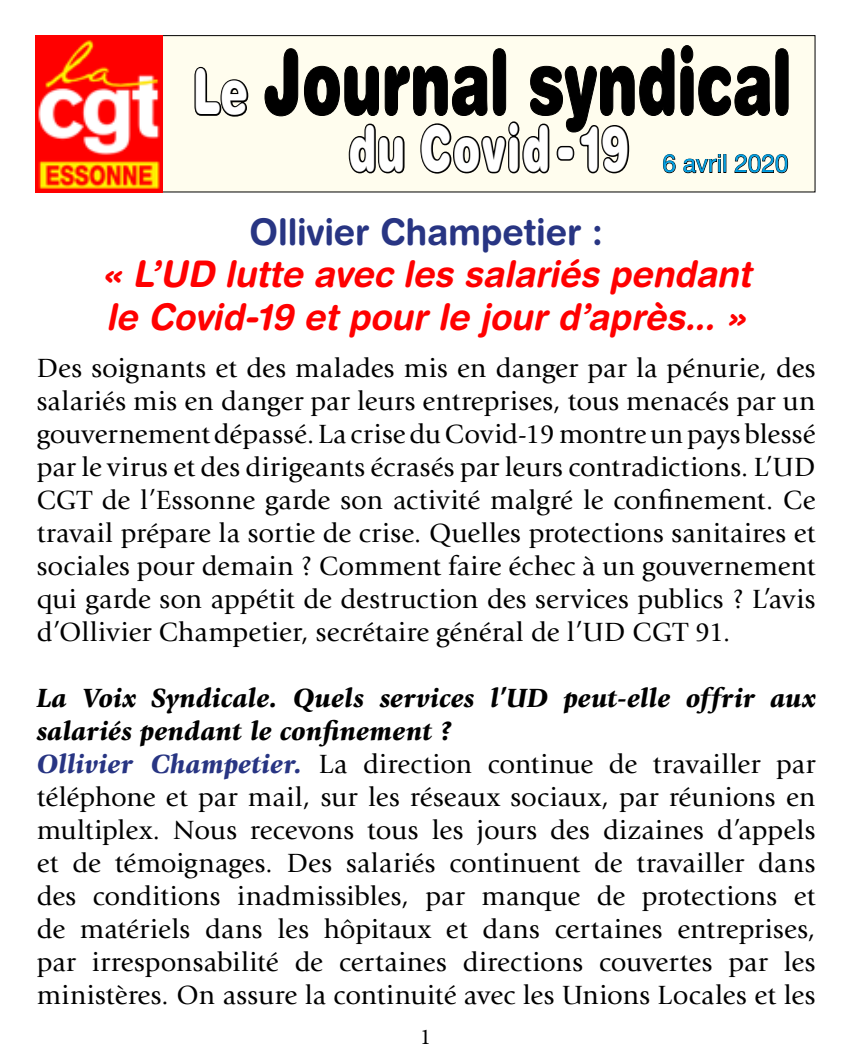
<style>
.page{position:relative;width:851px;height:1063px;background:#fff}
.page>*{position:absolute;margin:0;border:0;box-sizing:border-box;transform-origin:0 0}
.t1{font:900 89.5px "Helvetica Rounded";color:#000;scale:.67 1}
.t2{font:900 62.75px "Helvetica Rounded";letter-spacing:.04em;color:#fff;scale:.67 1}
.t3{font:italic 700 36.75px/42px "Helvetica Rounded";color:#f00;scale:.95 1}
.t4{font:700 36.75px "Helvetica Rounded";letter-spacing:-.005em;color:#283583;scale:.95 1}
.t5{font:27.5px/33px "Giovanni";letter-spacing:.01em;color:#000;text-align:justify}
.t6{font:25px "Helvetica Neue";color:#009fe3}
.t7{font:22.5px "Minion Pro";color:#000}
.s1{font-size:62.75px;color:#fff}
.s2{font-weight:900;font-style:italic}
.s3{font-weight:900;font-style:italic;color:#283583}
</style>
<div class="page">
<div style="left:162px;top:36px;width:652px;height:156px;background:#fffdee"></div>
<img style="left:35px;top:35px;width:128px;height:157px">
<svg style="left:194px;top:66px;width:55px;height:51px"></svg>
<svg style="left:264px;top:45px;width:524px;height:148px"></svg>
<h1 class="t1" style="left:192px;top:25px;width:895px"><span class="s1">Le</span> Journal syndical</h1>
<h2 class="t2" style="left:348px;top:108px;width:420px">du Covid -19</h2>
<p class="t6" style="left:662px;top:149px;width:127px">6 avril 2020</p>
<h3 class="t4" style="left:249px;top:210px;width:373px">Ollivier Champetier :</h3>
<h3 class="t3" style="left:101px;top:253px;width:685px">« L’UD lutte avec les salariés pendant le Covid-19 et pour le jour d’après... »</h3>
<p class="t5" style="left:37px;top:352px;width:780px">Des soignants et des malades mis en danger par la pénurie, des salariés mis en danger par leurs entreprises, tous menacés par un gouvernement dépassé. La crise du Covid-19 montre un pays blessé par le virus et des dirigeants écrasés par leurs contradictions. L’UD CGT de l’Essonne garde son activité malgré le confinement. Ce travail prépare la sortie de crise. Quelles protections sanitaires et sociales pour demain ? Comment faire échec à un gouvernement qui garde son appétit de destruction des services publics ? L’avis d’Ollivier Champetier, secrétaire général de l’UD CGT 91.</p>
<p class="t5" style="left:37px;top:682px;width:780px;text-align:left"><span class="s2">La Voix Syndicale. Quels services l’UD peut-elle offrir aux salariés pendant le confinement ?<br></span><span class="s3">Ollivier Champetier.</span> La direction continue de travailler par téléphone et par mail, sur les réseaux sociaux, par réunions en multiplex. Nous recevons tous les jours des dizaines d’appels et de témoignages. Des salariés continuent de travailler dans des conditions inadmissibles, par manque de protections et de matériels dans les hôpitaux et dans certaines entreprises, par irresponsabilité de certaines directions couvertes par les ministères. On assure la continuité avec les Unions Locales et les</p>
<p class="t7" style="left:420px;top:1023px;width:12px">1</p>
</div>
